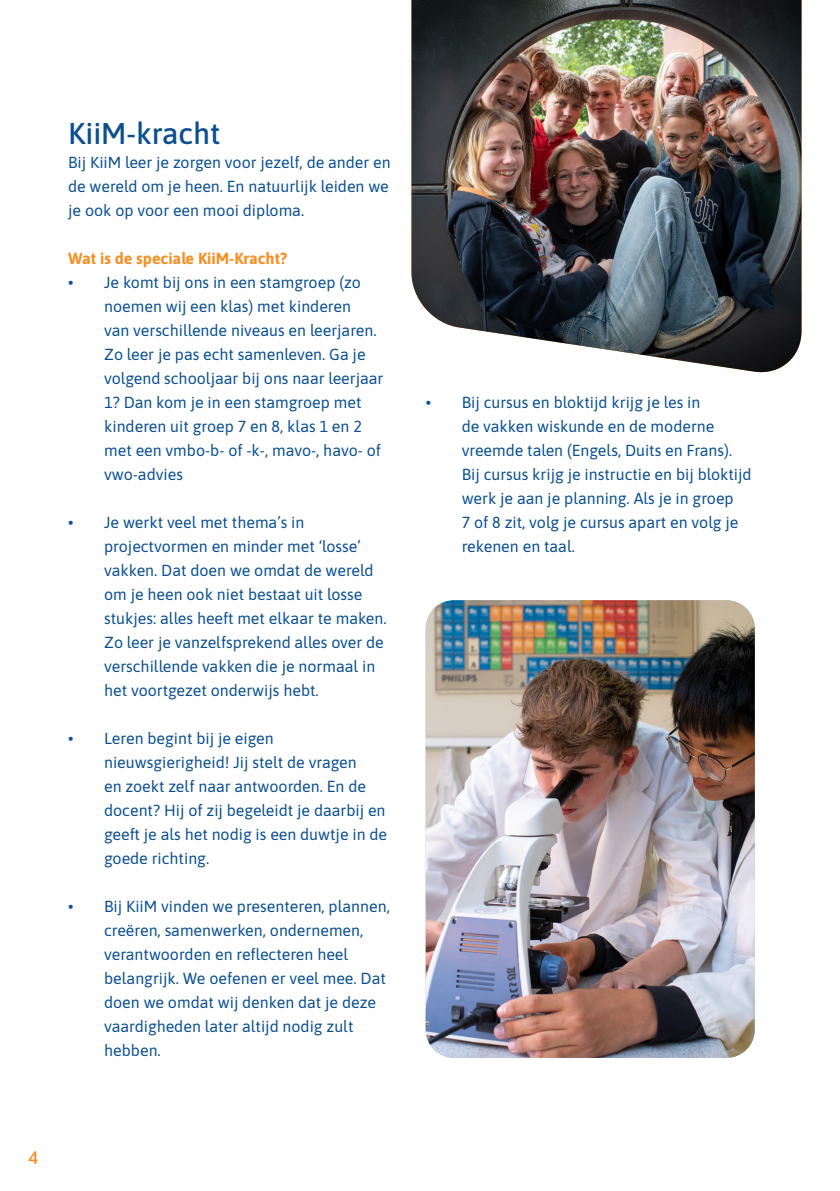
<style>
.page{position:relative;width:840px;height:1191px;background:#fff}
.page>*{position:absolute;margin:0;border:0;box-sizing:border-box;transform-origin:0 0}
.Kop{font:500 30px "Asap";color:#0b4f90}
.Broodtekst{font:500 18px "Asap";color:#f68c1f}
.Broodtekst-2{font:16px/24px "Asap";color:#0b4f90}
.Broodtekst-3{font:700 16px "Asap";color:#f69026}
</style>
<div class="page">
<img style="left:411px;top:0;width:390px;height:372px">
<img style="left:425px;top:600px;width:329px;height:458px">
<p class="Kop" style="left:68px;top:113px;width:154px">KiiM-kracht</p>
<p class="Broodtekst-2" style="left:68px;top:150px;width:324px">Bij KiiM leer je zorgen voor jezelf, de ander en de wereld om je heen. En natuurlijk leiden we je ook op voor een mooi diploma.</p>
<p class="Broodtekst-3" style="left:68px;top:247px;width:220px">Wat is de speciale KiiM-Kracht?</p>
<p class="Broodtekst-2" style="left:104px;top:270px;width:280px;text-indent:-36px">• Je komt bij ons in een stamgroep (zo noemen wij een klas) met kinderen<br>van verschillende niveaus en leerjaren.<br>Zo leer je pas echt samenleven. Ga je volgend schooljaar bij ons naar leerjaar 1? Dan kom je in een stamgroep met kinderen uit groep 7 en 8, klas 1 en 2 met een vmbo-b- of -k-, mavo-, havo- of vwo-advies</p>
<p class="Broodtekst-2" style="left:104px;top:510px;width:284px;text-indent:-36px">• Je werkt veel met thema’s in projectvormen en minder met ‘losse’ vakken. Dat doen we omdat de wereld om je heen ook niet bestaat uit losse stukjes: alles heeft met elkaar te maken.<br>Zo leer je vanzelfsprekend alles over de verschillende vakken die je normaal in het voortgezet onderwijs hebt.</p>
<p class="Broodtekst-2" style="left:104px;top:726px;width:284px;text-indent:-36px">• Leren begint bij je eigen nieuwsgierigheid! Jij stelt de vragen<br>en zoekt zelf naar antwoorden. En de docent? Hij of zij begeleidt je daarbij en geeft je als het nodig is een duwtje in de goede richting.</p>
<p class="Broodtekst-2" style="left:104px;top:894px;width:287px;text-indent:-36px">• Bij KiiM vinden we presenteren, plannen, creëren, samenwerken, ondernemen, verantwoorden en reflecteren heel belangrijk. We oefenen er veel mee. Dat doen we omdat wij denken dat je deze vaardigheden later altijd nodig zult hebben.</p>
<p class="Broodtekst-2" style="left:461px;top:390px;width:291px;text-indent:-36px">• Bij cursus en bloktijd krijg je les in<br>de vakken wiskunde en de moderne vreemde talen (Engels, Duits en Frans).<br>Bij cursus krijg je instructie en bij bloktijd werk je aan je planning. Als je in groep<br>7 of 8 zit, volg je cursus apart en volg je rekenen en taal.</p>
<p class="Broodtekst" style="left:28px;top:1145px;width:11px">4</p>
</div>
